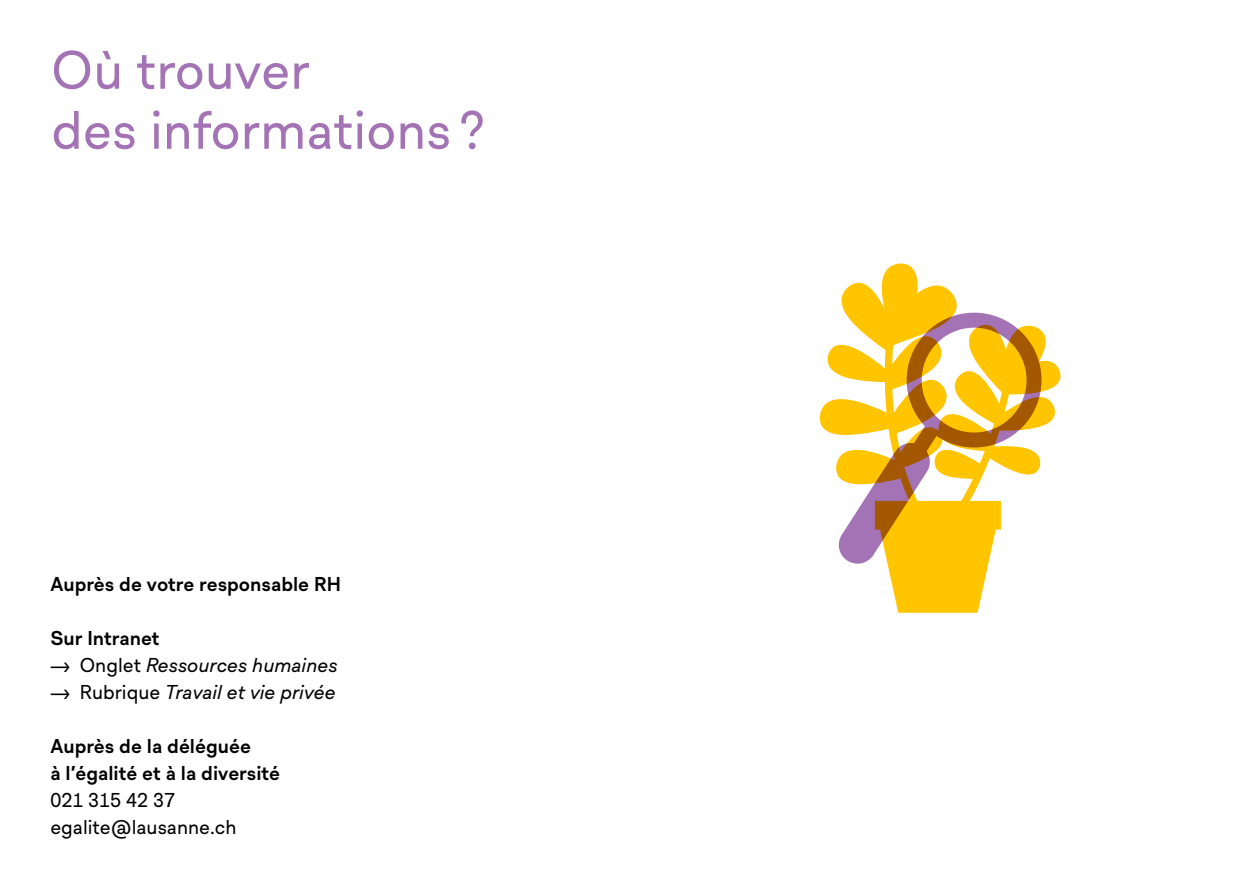
<style>
.page{position:relative;width:1259px;height:893px;background:#fff}
.page>*{position:absolute;margin:0;border:0;box-sizing:border-box;transform-origin:0 0}
.t1{font:52.5px/60px "Lausanne";color:#a373b5}
.t2{font:700 19.5px/27px "Lausanne";color:#000}
.t3{font:italic 19.5px "Lausanne";color:#000}
.t4{font:19.5px/27px "Lausanne";color:#000}
.s1{font-style:normal}
</style>
<div class="page">
<svg style="left:820px;top:264px;width:240px;height:349px"></svg>
<svg style="left:839px;top:313px;width:202px;height:251px"></svg>
<h1 class="t1" style="left:51px;top:43px;width:435px">Où trouver<br>des informations ?</h1>
<p class="t2" style="left:50px;top:572px;width:292px">Auprès de votre responsable RH</p>
<p class="t2" style="left:50px;top:626px;width:111px">Sur Intranet</p>
<p class="t3" style="left:50px;top:651px;width:289px"><span class="s1">→ Onglet</span> Ressources humaines</p>
<p class="t3" style="left:50px;top:678px;width:287px"><span class="s1">→ Rubrique</span> Travail et vie privée</p>
<p class="t2" style="left:50px;top:734px;width:231px">Auprès de la déléguée<br>à l’égalité et à la diversité</p>
<p class="t4" style="left:50px;top:788px;width:188px">021 315 42 37 egalite@lausanne.ch</p>
</div>
